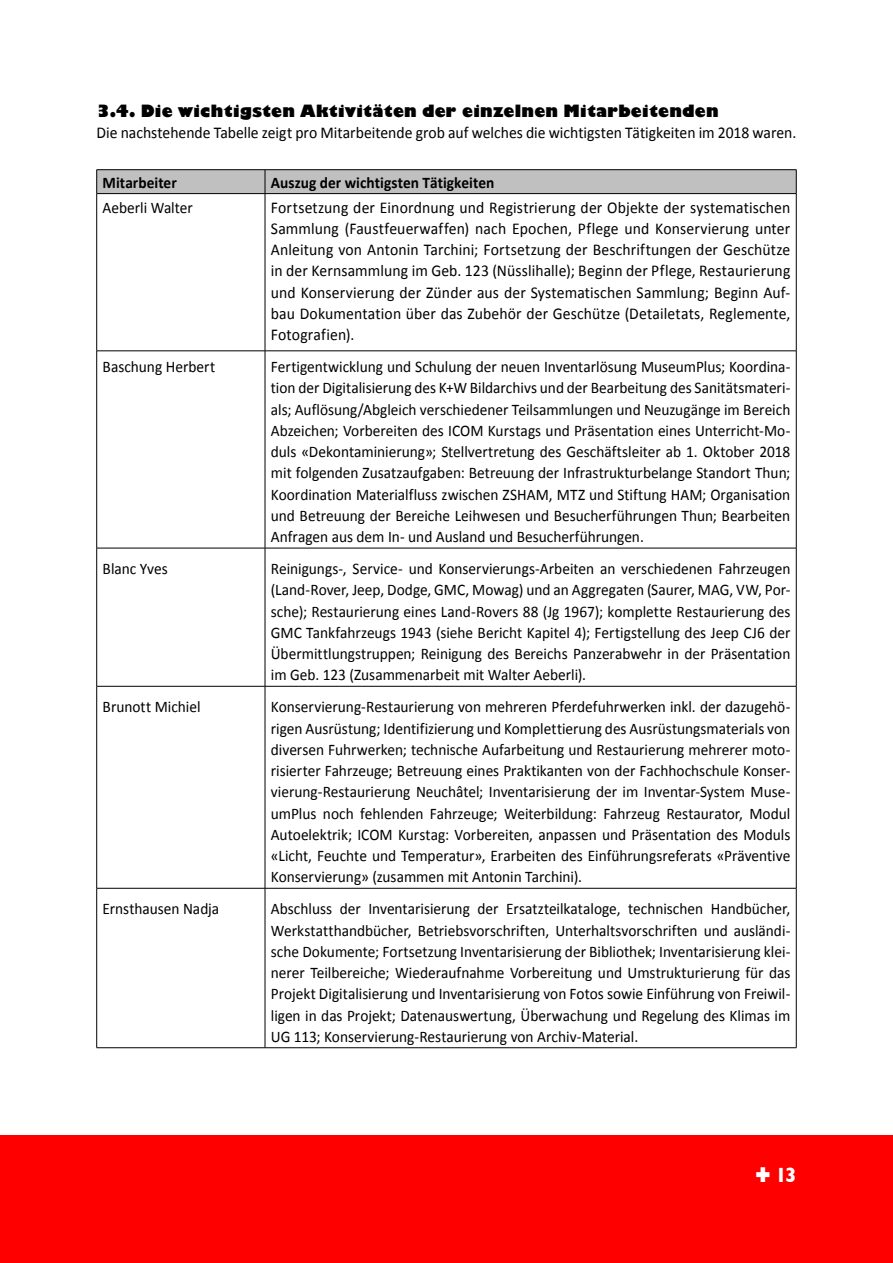
<style>
.page{position:relative;width:893px;height:1263px;background:#fff}
.page>*{position:absolute;margin:0;border:0;box-sizing:border-box;transform-origin:0 0}
.t1{font:700 21px "Gill Sans";color:#fff;scale:.9 1}
.t2{font:16.5px/21.3px "Calibri";color:#000;text-align:justify;scale:.95 1}
.t3{font:800 16.5px "Gill Sans";letter-spacing:.02em;color:#000;scale:.95 1}
.t4{font:16.2px/21.3px "Calibri";color:#000;text-align:justify;scale:.95 1}
.t5{font:700 16.2px "Calibri";color:#000;scale:.95 1}
</style>
<div class="page">
<div style="left:0;top:1135px;width:893px;height:128px;background:#f00"></div>
<hr style="left:97px;top:169px;width:168px;height:1px;background:#000">
<hr style="left:265px;top:169px;width:531px;height:1px;background:#000">
<div style="left:96px;top:170px;width:701px;height:24px;background:#c0c0c0"></div>
<hr style="left:97px;top:193px;width:168px;height:1px;background:#000">
<hr style="left:96px;top:194px;width:1px;height:157px;background:#000">
<hr style="left:265px;top:193px;width:531px;height:1px;background:#000">
<hr style="left:265px;top:194px;width:1px;height:157px;background:#000">
<hr style="left:796px;top:194px;width:1px;height:157px;background:#000">
<hr style="left:97px;top:351px;width:168px;height:1px;background:#000">
<hr style="left:96px;top:351px;width:1px;height:197px;background:#000">
<hr style="left:265px;top:351px;width:531px;height:1px;background:#000">
<hr style="left:265px;top:351px;width:1px;height:197px;background:#000">
<hr style="left:796px;top:351px;width:1px;height:197px;background:#000">
<hr style="left:97px;top:548px;width:168px;height:1px;background:#000">
<hr style="left:96px;top:548px;width:1px;height:138px;background:#000">
<hr style="left:265px;top:548px;width:531px;height:1px;background:#000">
<hr style="left:265px;top:548px;width:1px;height:138px;background:#000">
<hr style="left:796px;top:548px;width:1px;height:138px;background:#000">
<hr style="left:97px;top:686px;width:168px;height:1px;background:#000">
<hr style="left:96px;top:686px;width:1px;height:202px;background:#000">
<hr style="left:265px;top:686px;width:531px;height:1px;background:#000">
<hr style="left:265px;top:686px;width:1px;height:202px;background:#000">
<hr style="left:796px;top:686px;width:1px;height:202px;background:#000">
<hr style="left:97px;top:888px;width:168px;height:1px;background:#000">
<hr style="left:96px;top:888px;width:1px;height:159px;background:#000">
<hr style="left:265px;top:888px;width:531px;height:1px;background:#000">
<hr style="left:265px;top:888px;width:1px;height:159px;background:#000">
<hr style="left:796px;top:888px;width:1px;height:159px;background:#000">
<hr style="left:97px;top:1047px;width:168px;height:1px;background:#000">
<hr style="left:265px;top:1047px;width:531px;height:1px;background:#000">
<p class="t3" style="left:97px;top:104px;width:656px">3.4. Die wichtigsten Aktivitäten der einzelnen Mitarbeitenden</p>
<p class="t2" style="left:97px;top:122px;width:738px">Die nachstehende Tabelle zeigt pro Mitarbeitende grob auf welches die wichtigsten Tätigkeiten im 2018 waren.</p>
<p class="t5" style="left:103px;top:175px;width:80px">Mitarbeiter</p>
<p class="t5" style="left:271px;top:175px;width:237px">Auszug der wichtigsten Tätigkeiten</p>
<p class="t4" style="left:103px;top:197px;width:97px">Aeberli Walter</p>
<p class="t2" style="left:271px;top:197px;width:548px">Fortsetzung der Einordnung und Registrierung der Objekte der systematischen Sammlung (Faustfeuerwaffen) nach Epochen, Pflege und Konservierung unter Anleitung von Antonin Tarchini; Fortsetzung der Beschriftungen der Geschütze in der Kernsammlung im Geb. 123 (Nüsslihalle); Beginn der Pflege, Restaurierung und Konservierung der Zünder aus der Systematischen Sammlung; Beginn Auf&shy;bau Dokumentation über das Zubehör der Geschütze (Detailetats, Reglemente, Fotografien).</p>
<p class="t4" style="left:103px;top:356px;width:120px">Baschung Herbert</p>
<p class="t4" style="left:271px;top:356px;width:548px">Fertigentwicklung und Schulung der neuen Inventarlösung MuseumPlus; Koordina&shy;tion der Digitalisierung des K+W Bildarchivs und der Bearbeitung des Sanitätsmateri&shy;als; Auflösung/Abgleich verschiedener Teilsammlungen und Neuzugänge im Bereich Abzeichen; Vorbereiten des ICOM Kurstags und Präsentation eines Unterricht-Mo&shy;duls «Dekontaminierung»; Stellvertretung des Geschäftsleiter ab 1. Oktober 2018 mit folgenden Zusatzaufgaben: Betreuung der Infrastrukturbelange Standort Thun; Koordination Materialfluss zwischen ZSHAM, MTZ und Stiftung HAM; Organisation und Betreuung der Bereiche Leihwesen und Besucherführungen Thun; Bearbeiten Anfragen aus dem In- und Ausland und Besucherführungen.</p>
<p class="t4" style="left:103px;top:558px;width:70px">Blanc Yves</p>
<p class="t4" style="left:271px;top:558px;width:548px">Reinigungs-, Service- und Konservierungs-Arbeiten an verschiedenen Fahrzeugen (Land-Rover, Jeep, Dodge, GMC, Mowag) und an Aggregaten (Saurer, MAG, VW, Por&shy;sche); Restaurierung eines Land-Rovers 88 (Jg 1967); komplette Restaurierung des GMC Tankfahrzeugs 1943 (siehe Bericht Kapitel 4); Fertigstellung des Jeep CJ6 der Übermittlungstruppen; Reinigung des Bereichs Panzerabwehr in der Präsentation im Geb. 123 (Zusammenarbeit mit Walter Aeberli).</p>
<p class="t4" style="left:103px;top:697px;width:105px">Brunott Michiel</p>
<p class="t4" style="left:271px;top:697px;width:548px">Konservierung-Restaurierung von mehreren Pferdefuhrwerken inkl. der dazugehö&shy;rigen Ausrüstung; Identifizierung und Komplettierung des Ausrüstungsmaterials von diversen Fuhrwerken; technische Aufarbeitung und Restaurierung mehrerer moto&shy;risierter Fahrzeuge; Betreuung eines Praktikanten von der Fachhochschule Konser&shy;vierung-Restaurierung Neuchâtel; Inventarisierung der im Inventar-System Muse&shy;umPlus noch fehlenden Fahrzeuge; Weiterbildung: Fahrzeug Restaurator, Modul Autoelektrik; ICOM Kurstag: Vorbereiten, anpassen und Präsentation des Moduls «Licht, Feuchte und Temperatur», Erarbeiten des Einführungsreferats «Präventive Konservierung» (zusammen mit Antonin Tarchini).</p>
<p class="t4" style="left:103px;top:899px;width:124px">Ernsthausen Nadja</p>
<p class="t4" style="left:271px;top:899px;width:548px">Abschluss der Inventarisierung der Ersatzteilkataloge, technischen Handbücher, Werkstatthandbücher, Betriebsvorschriften, Unterhaltsvorschriften und ausländi&shy;sche Dokumente; Fortsetzung Inventarisierung der Bibliothek; Inventarisierung klei&shy;nerer Teilbereiche; Wiederaufnahme Vorbereitung und Umstrukturierung für das Projekt Digitalisierung und Inventarisierung von Fotos sowie Einführung von Freiwil&shy;ligen in das Projekt; Datenauswertung, Überwachung und Regelung des Klimas im UG 113; Konservierung-Restaurierung von Archiv-Material.</p>
<p class="t1" style="left:756px;top:1167px;width:47px">✚ 13</p>
</div>
